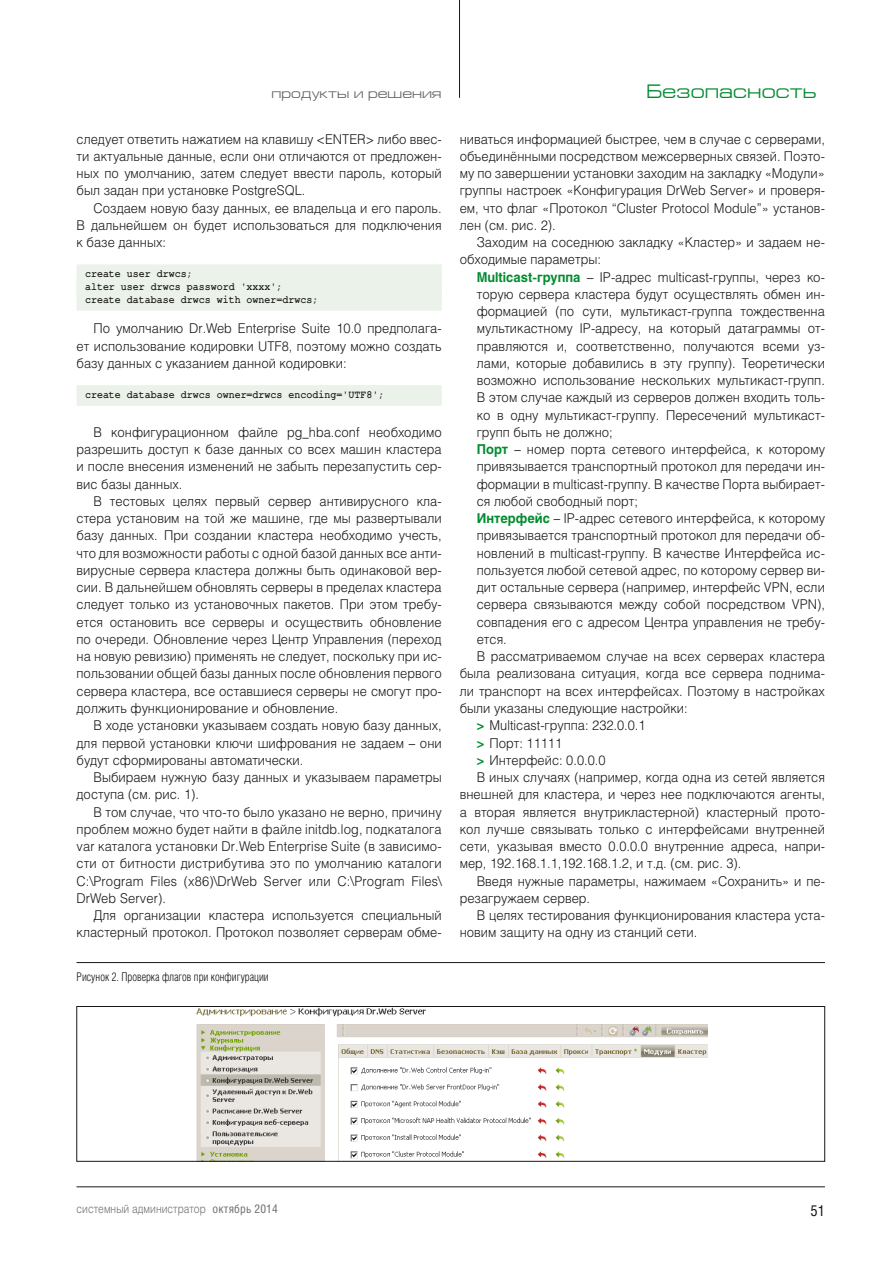
<style>
.page{position:relative;width:893px;height:1263px;background:#fff}
.page>*{position:absolute;margin:0;border:0;box-sizing:border-box;transform-origin:0 0}
.t1{font:19.5px "Europe Extended C";letter-spacing:.005em;color:#008b2f}
.t2{font:15px "Helios Cond C";color:#181716}
.t3{font:13.5px/17.2px "Helios Light C";color:#181716;text-align:justify;scale:.95 1}
.t4{font:13.5px "Europe Extended C";letter-spacing:.005em;color:#626261}
.t5{font:12px "Helios Cond Light C";color:#181716;scale:.95 1}
.t6{font:12px "Helios Light C";letter-spacing:.005em;color:#6e6e6e;scale:.85 1}
.t7{font:700 10.5px/12.8px "APC Courier";color:#181716;scale:.95 1}
.s1{font-family:"Helios C";font-weight:700;color:#008b2f}
.s2{font-family:"Helios Cond C"}
</style>
<div class="page">
<hr style="left:77px;top:1186px;width:748px;height:1px;background:#181716">
<hr style="left:459px;top:0;width:1px;height:98px;background:#181716">
<div style="left:77px;top:264px;width:365px;height:21px;background:#ebf2e9"></div>
<div style="left:77px;top:277px;width:365px;height:21px;background:#ebf2e9"></div>
<div style="left:77px;top:290px;width:365px;height:21px;background:#ebf2e9"></div>
<div style="left:77px;top:385px;width:365px;height:21px;background:#ebf2e9"></div>
<img style="left:196px;top:1008px;width:512px;height:151px">
<div style="left:77px;top:1006px;width:748px;height:155px;border:1px solid #181716"></div>
<hr style="left:77px;top:962px;width:748px;height:1px;background:#181716">
<p class="t4" style="left:272px;top:86px;width:172px">продукты и решения</p>
<p class="t3" style="left:77px;top:130px;width:386px">следует ответить нажатием на клавишу &lt;ENTER&gt; либо ввес&shy;ти актуальные данные, если они отличаются от предложен&shy;ных по умолчанию, затем следует ввести пароль, который был задан при установке PostgreSQL.</p>
<p class="t3" style="left:77px;top:199px;width:386px;text-indent:17px">Создаем новую базу данных, ее владельца и его пароль.<br>В дальнейшем он будет использоваться для подключения к базе данных:</p>
<p class="t7" style="left:85px;top:267px;width:247px">create user drwcs;<br>alter user drwcs password 'хххх'; create database drwcs with owner=drwcs;</p>
<p class="t3" style="left:77px;top:320px;width:386px;text-indent:17px">По умолчанию Dr.Web Enterprise Suite 10.0 предполага&shy;ет использование кодировки UTF8, поэтому можно создать базу данных с указанием данной кодировки:</p>
<p class="t7" style="left:85px;top:388px;width:317px">create database drwcs owner=drwcs encoding='UTF8';</p>
<p class="t3" style="left:77px;top:423px;width:386px;text-indent:17px">В конфигурационном файле pg_hba.conf необходимо разрешить доступ к базе данных со всех машин кластера и после внесения изменений не забыть перезапустить сер&shy;вис базы данных.</p>
<p class="t3" style="left:77px;top:492px;width:386px;text-indent:17px">В тестовых целях первый сервер антивирусного кла&shy;стера установим на той же машине, где мы развертывали базу данных. При создании кластера необходимо учесть, что для возможности работы с одной базой данных все анти&shy;вирусные сервера кластера должны быть одинаковой вер&shy;сии. В дальнейшем обновлять серверы в пределах кластера следует только из установочных пакетов. При этом требу&shy;ется остановить все серверы и осуществить обновление по очереди. Обновление через Центр Управления (переход на новую ревизию) применять не следует, поскольку при ис&shy;пользовании общей базы данных после обновления первого cервера кластера, все оставшиеся серверы не смогут про&shy;должить функционирование и обновление.</p>
<p class="t3" style="left:77px;top:717px;width:386px;text-indent:17px">В ходе установки указываем создать новую базу данных, для первой установки ключи шифрования не задаем – они будут сформированы автоматически.</p>
<p class="t3" style="left:77px;top:768px;width:386px;text-indent:17px">Выбираем нужную базу данных и указываем параметры доступа (см. рис. 1).</p>
<p class="t3" style="left:77px;top:803px;width:386px;text-indent:17px">В том случае, что что-то было указано не верно, причину проблем можно будет найти в файле initdb.log, подкаталога var каталога установки Dr.Web Enterprise Suite (в зависимо&shy;сти от битности дистрибутива это по умолчанию каталоги C:\Program Files (x86)\DrWeb Server или C:\Program Files\ DrWeb Server).</p>
<p class="t3" style="left:77px;top:906px;width:386px;text-align:right">Для организации кластера используется специальный кластерный протокол. Протокол позволяет серверам обме-</p>
<p class="t5" style="left:77px;top:970px;width:204px">Рисунок 2. Проверка флагов при конфигурации</p>
<h1 class="t1" style="left:646px;top:81px;width:172px">Безопасность</h1>
<p class="t3" style="left:460px;top:130px;width:386px">ниваться информацией быстрее, чем в случае с серверами, объединёнными посредством межсерверных связей. Поэто&shy;му по завершении установки заходим на закладку «Модули» группы настроек «Конфигурация DrWeb Server» и проверя&shy;ем, что флаг «Протокол “Cluster Protocol Module”» установ&shy;лен (см. рис. 2).</p>
<p class="t3" style="left:460px;top:234px;width:386px;text-indent:17px">Заходим на соседнюю закладку «Кластер» и задаем не&shy;обходимые параметры:</p>
<p class="t3" style="left:477px;top:268px;width:368px"><span class="s1">Multicast-группа</span> – IP-адрес multicast-группы, через ко-</p>
<p class="t3" style="left:477px;top:285px;width:368px">торую сервера кластера будут осуществлять обмен ин-</p>
<p class="t3" style="left:477px;top:303px;width:368px">формацией (по сути, мультикаст-группа тождественна</p>
<p class="t3" style="left:477px;top:320px;width:368px">мультикастному IP-адресу, на который датаграммы от-</p>
<p class="t3" style="left:477px;top:337px;width:368px">правляются и, соответственно, получаются всеми уз-</p>
<p class="t3" style="left:477px;top:354px;width:368px">лами, которые добавились в эту группу). Теоретически</p>
<p class="t3" style="left:477px;top:372px;width:368px">возможно использование нескольких мультикаст-групп.</p>
<p class="t3" style="left:477px;top:389px;width:368px">В этом случае каждый из серверов должен входить толь-</p>
<p class="t3" style="left:477px;top:406px;width:368px">ко в одну мультикаст-группу. Пересечений мультикаст-</p>
<p class="t3" style="left:477px;top:423px;width:145px">групп быть не должно;</p>
<p class="t3" style="left:477px;top:441px;width:368px"><span class="s1">Порт</span> – номер порта сетевого интерфейса, к которому</p>
<p class="t3" style="left:477px;top:458px;width:368px">привязывается транспортный протокол для передачи ин-</p>
<p class="t3" style="left:477px;top:475px;width:368px">формации в multicast-группу. В качестве Порта выбирает-</p>
<p class="t3" style="left:477px;top:492px;width:171px">ся любой свободный порт;</p>
<p class="t3" style="left:477px;top:510px;width:368px"><span class="s1">Интерфейс</span> – IP-адрес сетевого интерфейса, к которому</p>
<p class="t3" style="left:477px;top:527px;width:368px">привязывается транспортный протокол для передачи об-</p>
<p class="t3" style="left:477px;top:544px;width:368px">новлений в multicast-группу. В качестве Интерфейса ис-</p>
<p class="t3" style="left:477px;top:561px;width:368px">пользуется любой сетевой адрес, по которому сервер ви-</p>
<p class="t3" style="left:477px;top:579px;width:368px">дит остальные сервера (например, интерфейс VPN, если</p>
<p class="t3" style="left:477px;top:596px;width:368px">сервера связываются между собой посредством VPN),</p>
<p class="t3" style="left:477px;top:613px;width:368px">совпадения его с адресом Центра управления не требу-</p>
<p class="t3" style="left:477px;top:630px;width:33px">ется.</p>
<p class="t3" style="left:477px;top:648px;width:368px">В рассматриваемом случае на всех серверах кластера</p>
<p class="t3" style="left:460px;top:665px;width:386px">была реализована ситуация, когда все сервера поднима-</p>
<p class="t3" style="left:460px;top:682px;width:386px">ли транспорт на всех интерфейсах. Поэтому в настройках</p>
<p class="t3" style="left:460px;top:699px;width:241px">были указаны следующие настройки:</p>
<p class="t3" style="left:477px;top:717px;width:179px"><span class="s1">&gt;</span> Multicast-группа: 232.0.0.1</p>
<p class="t3" style="left:477px;top:734px;width:91px"><span class="s1">&gt;</span> Порт: 11111</p>
<p class="t3" style="left:477px;top:751px;width:137px"><span class="s1">&gt;</span> Интерфейс: 0.0.0.0</p>
<p class="t3" style="left:477px;top:768px;width:368px">В иных случаях (например, когда одна из сетей является</p>
<p class="t3" style="left:460px;top:786px;width:386px">внешней для кластера, и через нее подключаются агенты,</p>
<p class="t3" style="left:460px;top:803px;width:386px">а вторая является внутрикластерной) кластерный прото-</p>
<p class="t3" style="left:460px;top:820px;width:386px">кол лучше связывать только с интерфейсами внутренней</p>
<p class="t3" style="left:460px;top:837px;width:386px">сети, указывая вместо 0.0.0.0 внутренние адреса, напри-</p>
<p class="t3" style="left:460px;top:855px;width:298px">мер, 192.168.1.1,192.168.1.2, и т.д. (см. рис. 3).</p>
<p class="t3" style="left:477px;top:872px;width:368px">Введя нужные параметры, нажимаем «Сохранить» и пе-</p>
<p class="t3" style="left:460px;top:889px;width:139px">резагружаем сервер.</p>
<p class="t3" style="left:477px;top:906px;width:368px">В целях тестирования функционирования кластера уста-</p>
<p class="t3" style="left:460px;top:924px;width:252px">новим защиту на одну из станций сети.</p>
<p class="t6" style="left:77px;top:1202px;width:238px">системный администратор <span class="s2">октябрь 2014</span></p>
<p class="t2" style="left:810px;top:1201px;width:16px">51</p>
</div>
